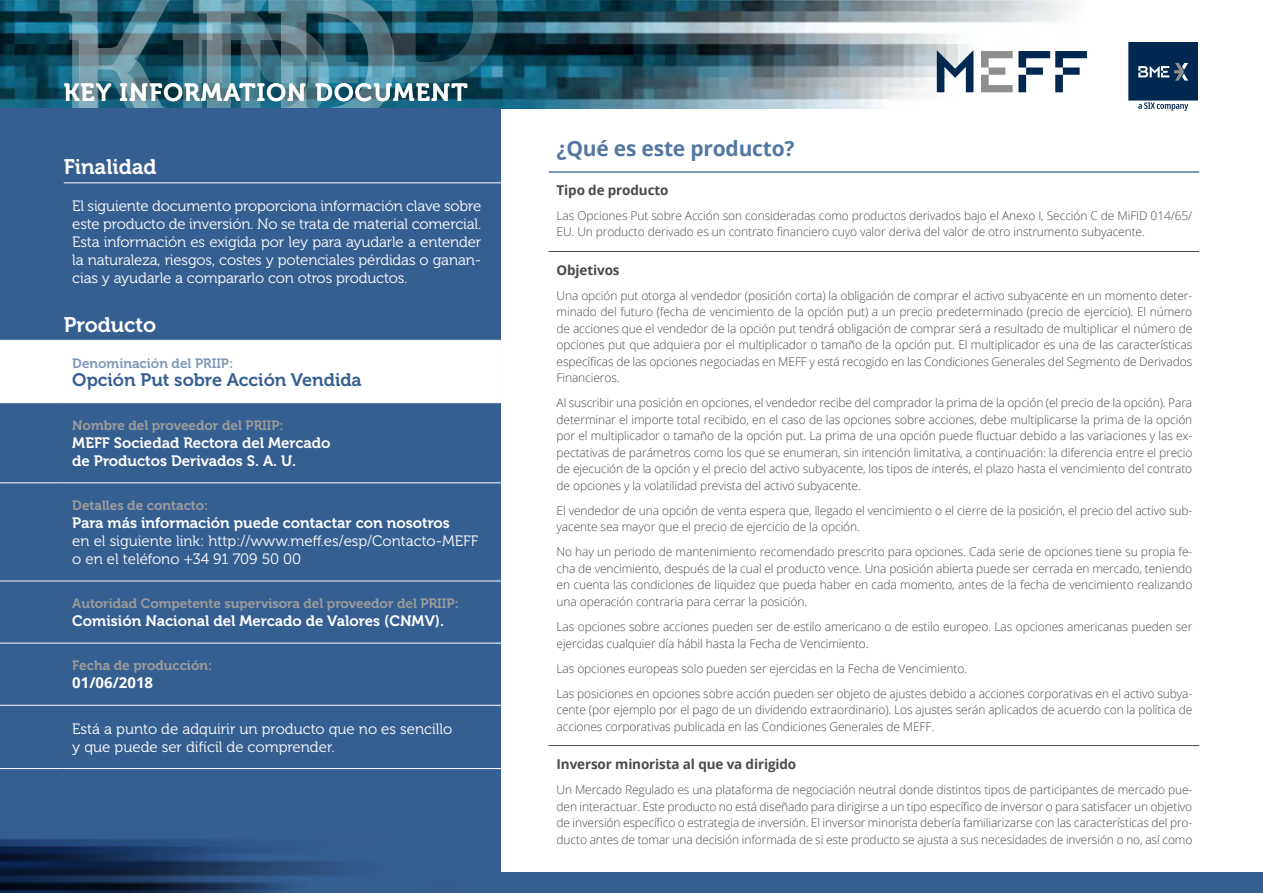
<style>
.page{position:relative;width:1263px;height:893px;background:#fff}
.page>*{position:absolute;margin:0;border:0;box-sizing:border-box;transform-origin:0 0}
.t1{font:24.6px "Museo 700";letter-spacing:.05em;color:#fff}
.t2{font:700 21px "Open Sans";letter-spacing:-.01em;color:#5477a1}
.t3{font:21px "Museo 700";color:#fff}
.t4{font:18px "Museo 700";color:#365f91}
.t5{font:15px/18px "Museo 300";color:#fff}
.t6{font:15px/18px "Museo 700";color:#fff}
.t7{font:700 15px "Open Sans";color:#fff}
.t8{font:13.5px "Museo 700";color:#9d9d9c}
.t9{font:700 13.5px "Open Sans";letter-spacing:-.01em;color:#4a4a49}
.t10{font:13.5px "Museo 700";color:#7c97b8}
.t11{font:300 12px/16.5px "Open Sans";letter-spacing:-.01em;color:#4a4a49}
</style>
<div class="page">
<img style="left:0;top:0;width:1070px;height:109px">
<svg style="left:60px;top:0;width:437px;height:109px;background:#386b7c"></svg>
<svg style="left:1128px;top:42px;width:70px;height:69px;background:#2f4f70"></svg>
<svg style="left:937px;top:50px;width:36px;height:42px"></svg>
<svg style="left:981px;top:51px;width:106px;height:41px"></svg>
<hr style="left:549px;top:171px;width:650px;height:2px;background:#5477a1">
<hr style="left:549px;top:251px;width:650px;height:1px;background:#4a4a49">
<hr style="left:549px;top:745px;width:650px;height:1px;background:#4a4a49">
<div style="left:0;top:873px;width:1263px;height:20px;background:#365f91"></div>
<div style="left:0;top:109px;width:501px;height:784px;background:#365f91"></div>
<div style="left:0;top:341px;width:501px;height:61px;background:#fff"></div>
<hr style="left:0;top:340px;width:64px;height:1px;background:#fff">
<hr style="left:64px;top:340px;width:437px;height:1px;background:#fff">
<hr style="left:0;top:402px;width:64px;height:1px;background:#fff">
<hr style="left:64px;top:402px;width:437px;height:1px;background:#fff">
<hr style="left:0;top:483px;width:64px;height:1px;background:#fff">
<hr style="left:64px;top:483px;width:437px;height:1px;background:#fff">
<hr style="left:0;top:581px;width:64px;height:1px;background:#fff">
<hr style="left:64px;top:581px;width:437px;height:1px;background:#fff">
<hr style="left:0;top:643px;width:64px;height:1px;background:#fff">
<hr style="left:64px;top:643px;width:437px;height:1px;background:#fff">
<hr style="left:0;top:705px;width:64px;height:1px;background:#fff">
<hr style="left:64px;top:705px;width:437px;height:1px;background:#fff">
<hr style="left:0;top:768px;width:64px;height:1px;background:#fff">
<hr style="left:64px;top:768px;width:437px;height:1px;background:#fff">
<hr style="left:64px;top:182px;width:437px;height:1px;background:#fff">
<h1 class="t1" style="left:64px;top:79px;width:405px">KEY INFORMATION DOCUMENT</h1>
<h2 class="t3" style="left:64px;top:155px;width:94px">Finalidad</h2>
<p class="t5" style="left:72px;top:197px;width:410px;text-align:justify">El siguiente documento proporciona información clave sobre este producto de inversión. No se trata de material comercial.<br>Esta información es exigida por ley para ayudarle a entender la naturaleza, riesgos, costes y potenciales pérdidas o ganan&shy;cias y ayudarle a compararlo con otros productos.</p>
<h2 class="t3" style="left:64px;top:313px;width:94px">Producto</h2>
<p class="t10" style="left:72px;top:355px;width:162px">Denominación del PRIIP:</p>
<h3 class="t4" style="left:72px;top:369px;width:291px">Opción Put sobre Acción Vendida</h3>
<p class="t8" style="left:72px;top:418px;width:213px">Nombre del proveedor del PRIIP:</p>
<p class="t6" style="left:72px;top:434px;width:260px">MEFF Sociedad Rectora del Mercado de Productos Derivados S. A. U.</p>
<p class="t8" style="left:72px;top:498px;width:138px">Detalles de contacto:</p>
<p class="t6" style="left:72px;top:514px;width:379px">Para más información puede contactar con nosotros</p>
<p class="t5" style="left:72px;top:532px;width:407px">en el siguiente link: http://www.meff.es/esp/Contacto-MEFF o en el teléfono +34 91 709 50 00</p>
<p class="t8" style="left:72px;top:596px;width:388px">Autoridad Competente supervisora del proveedor del PRIIP:</p>
<p class="t6" style="left:72px;top:612px;width:373px">Comisión Nacional del Mercado de Valores (CNMV).</p>
<p class="t8" style="left:72px;top:658px;width:141px">Fecha de producción:</p>
<p class="t7" style="left:72px;top:672px;width:82px">01/06/2018</p>
<p class="t5" style="left:72px;top:720px;width:382px">Está a punto de adquirir un producto que no es sencillo y que puede ser difícil de comprender.</p>
<h2 class="t2" style="left:557px;top:134px;width:239px">¿Qué es este producto?</h2>
<p class="t9" style="left:557px;top:180px;width:113px">Tipo de producto</p>
<p class="t11" style="left:557px;top:207px;width:637px">Las Opciones Put sobre Acción son consideradas como productos derivados bajo el Anexo I, Sección C de MiFID 014/65/<br>EU. Un producto derivado es un contrato financiero cuyo valor deriva del valor de otro instrumento subyacente.</p>
<p class="t9" style="left:557px;top:260px;width:65px">Objetivos</p>
<p class="t11" style="left:557px;top:287px;width:637px;text-align:justify">Una opción put otorga al vendedor (posición corta) la obligación de comprar el activo subyacente en un momento deter&shy;minado del futuro (fecha de vencimiento de la opción put) a un precio predeterminado (precio de ejercicio). El número de acciones que el vendedor de la opción put tendrá obligación de comprar será a resultado de multiplicar el número de opciones put que adquiera por el multiplicador o tamaño de la opción put. El multiplicador es una de las características específicas de las opciones negociadas en MEFF y está recogido en las Condiciones Generales del Segmento de Derivados Financieros.</p>
<p class="t11" style="left:557px;top:394px;width:637px;text-align:justify">Al suscribir una posición en opciones, el vendedor recibe del comprador la prima de la opción (el precio de la opción). Para determinar el importe total recibido, en el caso de las opciones sobre acciones, debe multiplicarse la prima de la opción por el multiplicador o tamaño de la opción put. La prima de una opción puede fluctuar debido a las variaciones y las ex&shy;pectativas de parámetros como los que se enumeran, sin intención limitativa, a continuación: la diferencia entre el precio de ejecución de la opción y el precio del activo subyacente, los tipos de interés, el plazo hasta el vencimiento del contrato de opciones y la volatilidad prevista del activo subyacente.</p>
<p class="t11" style="left:557px;top:502px;width:637px">El vendedor de una opción de venta espera que, llegado el vencimiento o el cierre de la posición, el precio del activo sub&shy;yacente sea mayor que el precio de ejercicio de la opción.</p>
<p class="t11" style="left:557px;top:544px;width:637px;text-align:justify">No hay un periodo de mantenimiento recomendado prescrito para opciones. Cada serie de opciones tiene su propia fe&shy;cha de vencimiento, después de la cual el producto vence. Una posición abierta puede ser cerrada en mercado, teniendo en cuenta las condiciones de liquidez que pueda haber en cada momento, antes de la fecha de vencimiento realizando una operación contraria para cerrar la posición.</p>
<p class="t11" style="left:557px;top:618px;width:637px">Las opciones sobre acciones pueden ser de estilo americano o de estilo europeo. Las opciones americanas pueden ser ejercidas cualquier día hábil hasta la Fecha de Vencimiento.</p>
<p class="t11" style="left:557px;top:655px;width:637px;line-height:25px">Las opciones europeas solo pueden ser ejercidas en la Fecha de Vencimiento.<br>Las posiciones en opciones sobre acción pueden ser objeto de ajustes debido a acciones corporativas en el activo subya-</p>
<p class="t11" style="left:557px;top:701px;width:637px">cente (por ejemplo por el pago de un dividendo extraordinario). Los ajustes serán aplicados de acuerdo con la política de acciones corporativas publicada en las Condiciones Generales de MEFF.</p>
<p class="t9" style="left:557px;top:755px;width:241px">Inversor minorista al que va dirigido</p>
<p class="t11" style="left:557px;top:781px;width:637px;text-align:justify">Un Mercado Regulado es una plataforma de negociación neutral donde distintos tipos de participantes de mercado pue&shy;den interactuar. Este producto no está diseñado para dirigirse a un tipo específico de inversor o para satisfacer un objetivo de inversión específico o estrategia de inversión. El inversor minorista debería familiarizarse con las características del pro&shy;ducto antes de tomar una decisión informada de si este producto se ajusta a sus necesidades de inversión o no, así como</p>
</div>
